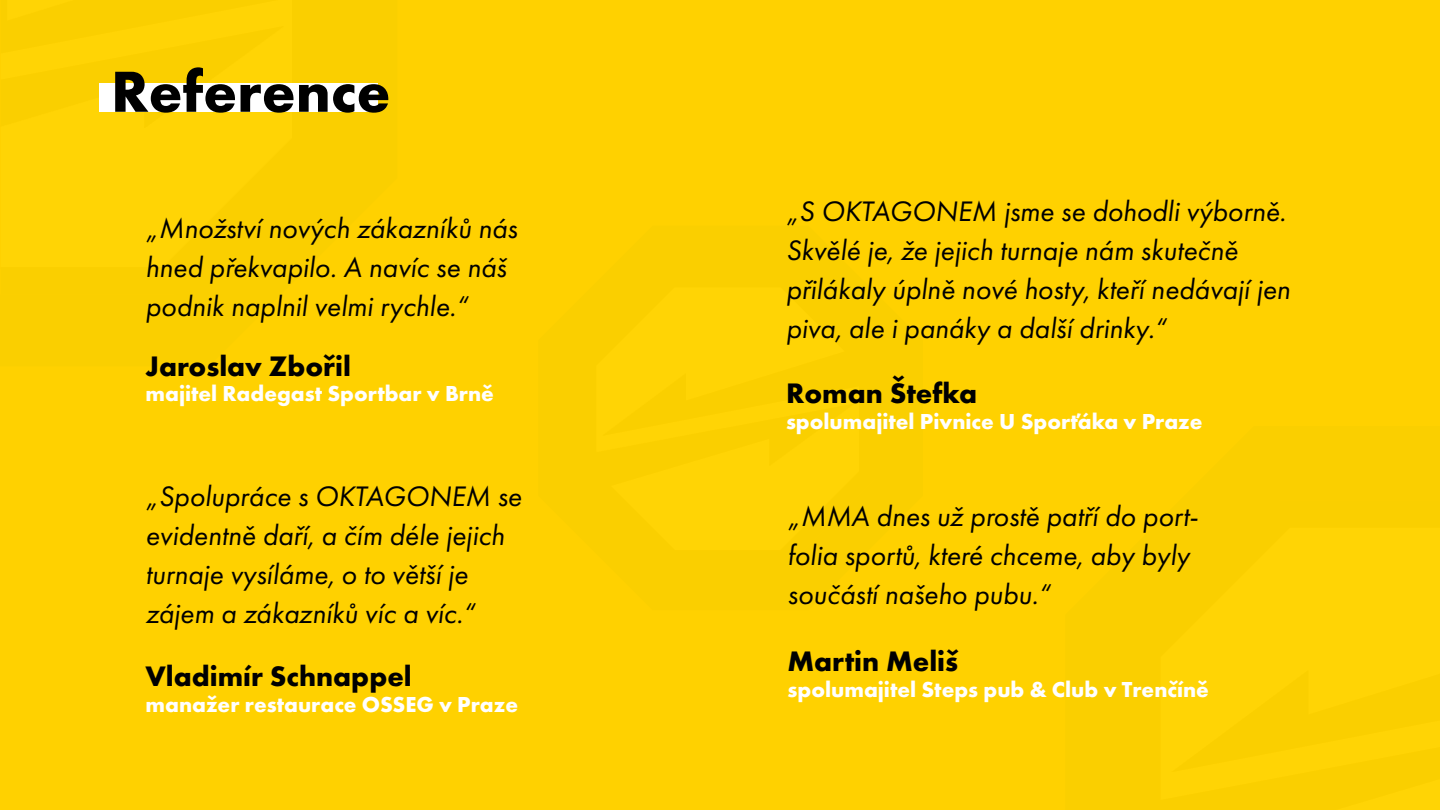
<style>
.page{position:relative;width:1440px;height:810px;background:#ffd100}
.page>*{position:absolute;margin:0;border:0;box-sizing:border-box;transform-origin:0 0}
.t1{font:700 60px "Futura PT";color:#000}
.t2{font:italic 29.25px/39px "Futura PT";color:#000}
.t3{font:700 29.25px "Futura PT";color:#000}
.t4{font:700 22.5px "Futura PT";color:#fff}
</style>
<div class="page">
<div style="left:99px;top:83px;width:279px;height:29px;background:#fff"></div>
<h1 class="t1" style="left:111px;top:53px;width:281px">Reference</h1>
<p class="t2" style="left:146px;top:208px;width:374px">„Množství nových zákazníků nás hned překvapilo. A navíc se náš podnik naplnil velmi rychle.“</p>
<p class="t3" style="left:146px;top:347px;width:207px">Jaroslav Zbořil</p>
<p class="t4" style="left:146px;top:379px;width:350px">majitel Radegast Sportbar v Brně</p>
<p class="t2" style="left:146px;top:477px;width:378px">„Spolupráce s OKTAGONEM se evidentně daří, a čím déle jejich turnaje vysíláme, o to větší je zájem a zákazníků víc a víc.“</p>
<p class="t3" style="left:146px;top:657px;width:268px">Vladimír Schnappel</p>
<p class="t4" style="left:146px;top:690px;width:374px">manažer restaurace OSSEG v Praze</p>
<p class="t2" style="left:786px;top:192px;width:506px">„S OKTAGONEM jsme se dohodli výborně.<br>Skvělé je, že jejich turnaje nám skutečně přilákaly úplně nové hosty, kteří nedávají jen piva, ale i panáky a další drinky.“</p>
<p class="t3" style="left:786px;top:375px;width:193px">Roman Štefka</p>
<p class="t4" style="left:786px;top:407px;width:418px">spolumajitel Pivnice U Sporťáka v Praze</p>
<p class="t2" style="left:788px;top:497px;width:412px">„MMA dnes už prostě patří do port&shy;folia sportů, které chceme, aby byly součástí našeho pubu.“</p>
<p class="t3" style="left:788px;top:642px;width:172px">Martin Meliš</p>
<p class="t4" style="left:788px;top:675px;width:423px">spolumajitel Steps pub &amp; Club v Trenčíně</p>
</div>
